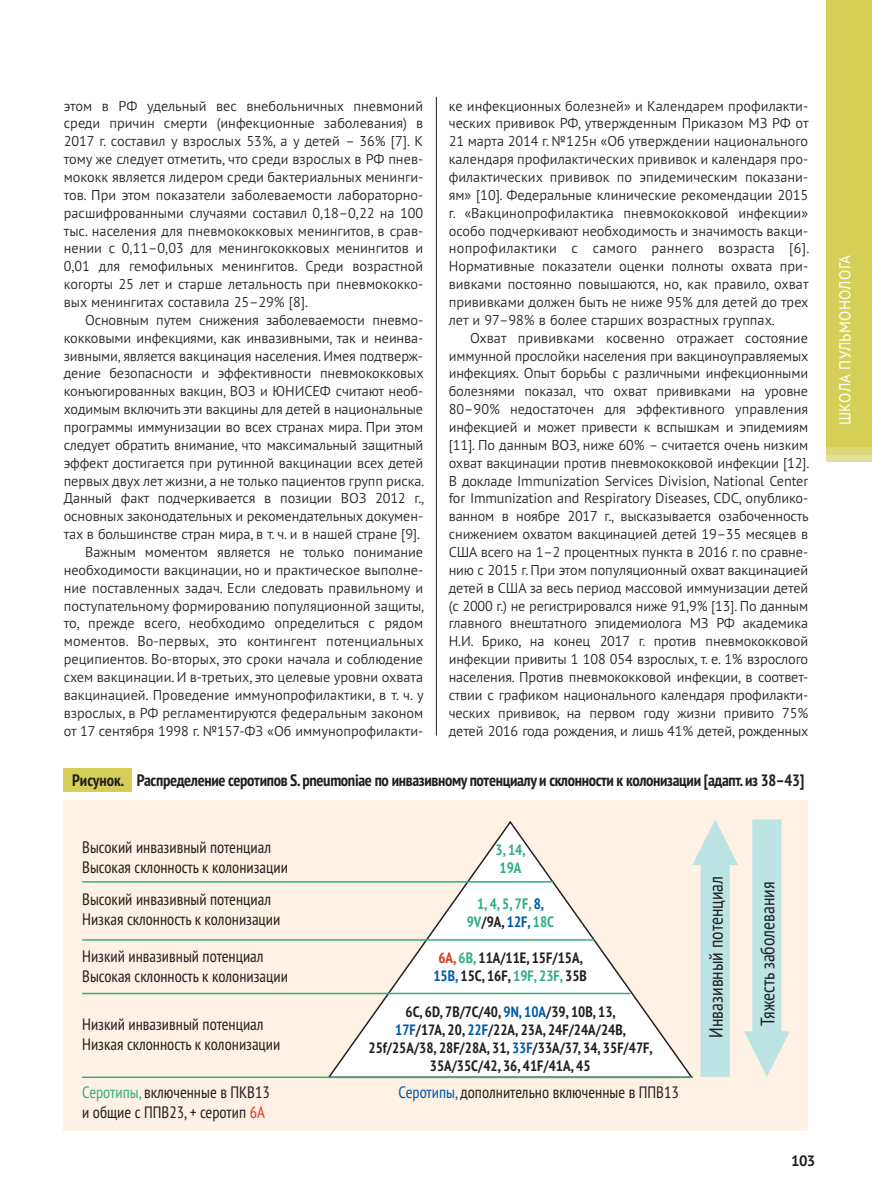
<style>
.page{position:relative;width:872px;height:1191px;background:#fff}
.page>*{position:absolute;margin:0;border:0;box-sizing:border-box;transform-origin:0 0}
.t1{font:condensed 19.5px "PT Sans Pro";color:#231f20}
.t2{font:condensed 16.5px/19.8px "PT Sans Pro";color:#231f20}
.t3{font:700 condensed 16.5px "PT Sans Pro";letter-spacing:-.02em;color:#231f20}
.t4{font:15.75px "PT Sans Pro";letter-spacing:.02em;color:#fff;scale:.95 1}
.t5{font:700 condensed 15px/18px "PT Sans Pro";color:#231f20;text-align:center}
.t6{font:700 condensed 15px/18px "PT Sans Pro";color:#30af82}
.t7{font:700 15px "PT Sans Pro";color:#231f20}
.t8{font:300 14.25px/17.9px "PT Sans Pro";letter-spacing:-.01em;color:#231f20;text-align:justify}
.t9{font:300 14.25px "PT Sans Pro";letter-spacing:.01em;color:#231f20}
.s1{color:#30af82}
.s2{color:#d83a20}
.s3{color:#005aaa}
.s4{color:#231f20}
</style>
<div class="page">
<div style="left:826px;top:0;width:46px;height:446px;background:#d5cf57"></div>
<div style="left:64px;top:768px;width:68px;height:24px;background:#d5cf57"></div>
<div style="left:64px;top:800px;width:744px;height:330px;background:#fff1e3"></div>
<svg style="left:327px;top:821px;width:367px;height:258px"></svg>
<hr style="left:82px;top:881px;width:471px;height:1px;background:#30af82">
<hr style="left:82px;top:939px;width:512px;height:1px;background:#30af82">
<hr style="left:82px;top:992px;width:548px;height:2px;background:#30af82">
<hr style="left:82px;top:1076px;width:611px;height:2px;background:#30af82">
<svg style="left:744px;top:819px;width:45px;height:257px"></svg>
<svg style="left:692px;top:820px;width:46px;height:256px"></svg>
<hr style="left:436px;top:97px;width:1px;height:638px;background:#231f20">
<p class="t8" style="left:449px;top:98px;width:362px">ке инфекционных болезней» и Календарем профилакти&shy;ческих прививок РФ, утвержденным Приказом МЗ РФ от 21 марта 2014 г. №125н «Об утверждении национального календаря профилактических прививок и календаря про&shy;филактических прививок по эпидемическим показани&shy;ям» [10]. Федеральные клинические рекомендации 2015 г. «Вакцинопрофилактика пневмококковой инфекции» особо подчеркивают необходимость и значимость вакци&shy;нопрофилактики с самого раннего возраста [6].<br>Нормативные показатели оценки полноты охвата при&shy;вивками постоянно повышаются, но, как правило, охват прививками должен быть не ниже 95% для детей до трех лет и 97–98% в более старших возрастных группах.</p>
<p class="t8" style="left:449px;top:330px;width:362px;text-indent:21px">Охват прививками косвенно отражает состояние иммунной прослойки населения при вакцино управляемых инфекциях. Опыт борьбы с различными инфекционными болезнями показал, что охват прививками на уровне 80–90% недостаточен для эффективного управления инфекцией и может привести к вспышкам и эпидемиям [11]. По данным ВОЗ, ниже 60% – считается очень низким охват вакцинации против пневмококковой инфекции [12].<br>В докладе Immunization Services Division, National Center for Immunization and Respiratory Diseases, CDC, опублико&shy;ванном в ноябре 2017 г., высказывается озабоченность снижением охватом вакцинацией детей 19–35 месяцев в США всего на 1–2 процентных пункта в 2016 г. по сравне&shy;нию с 2015 г. При этом популяционный охват вакцинацией детей в США за весь период массовой иммунизации детей (с 2000 г.) не регистрировался ниже 91,9% [13]. По данным главного внештатного эпидемиолога МЗ РФ академика Н.И. Брико, на конец 2017 г. против пневмококковой инфекции привиты 1 108 054 взрослых, т. е. 1% взрослого населения. Против пневмококковой инфекции, в соответ&shy;ствии с графиком национального календаря профилакти&shy;ческих прививок, на первом году жизни привито 75% детей 2016 года рождения, и лишь 41% детей, рожденных</p>
<p class="t3" style="left:72px;top:774px;width:733px">Рисунок. Распределение серотипов S. pneumoniae по инвазивному потенциалу и склонности к колонизации [адапт. из 38–43]</p>
<p class="t8" style="left:64px;top:98px;width:361px">этом в РФ удельный вес внебольничных пневмоний среди причин смерти (инфекционные заболевания) в 2017 г. составил у взрослых 53%, а у детей – 36% [7]. К тому же следует отметить, что среди взрослых в РФ пнев&shy;мококк является лидером среди бактериальных менинги&shy;тов. При этом показатели заболеваемости лабораторно&shy;расшифрованными случаями составил 0,18–0,22 на 100 тыс. населения для пневмококковых менингитов, в срав&shy;нении с 0,11–0,03 для менингококковых менингитов и 0,01 для гемофильных менингитов. Среди возрастной когорты 25 лет и старше летальность при пневмококко&shy;вых менингитах составила 25–29% [8].</p>
<p class="t8" style="left:85px;top:313px;width:340px">Основным путем снижения заболеваемости пневмо-</p>
<p class="t8" style="left:64px;top:330px;width:361px">кокковыми инфекциями, как инвазивными, так и неинва-</p>
<p class="t8" style="left:64px;top:348px;width:361px">зивными, является вакцинация населения. Имея подтверж-</p>
<p class="t8" style="left:64px;top:366px;width:361px">дение безопасности и эффективности пневмококковых</p>
<p class="t8" style="left:64px;top:384px;width:361px">конъюгированных вакцин, ВОЗ и ЮНИСЕФ считают необ-</p>
<p class="t8" style="left:64px;top:402px;width:361px">ходимым включить эти вакцины для детей в национальные</p>
<p class="t8" style="left:64px;top:420px;width:361px">программы иммунизации во всех странах мира. При этом</p>
<p class="t8" style="left:64px;top:437px;width:361px">следует обратить внимание, что максимальный защитный</p>
<p class="t8" style="left:64px;top:455px;width:361px">эффект достигается при рутинной вакцинации всех детей</p>
<p class="t8" style="left:64px;top:473px;width:362px">первых двух лет жизни, а не только пациентов групп риска.</p>
<p class="t8" style="left:64px;top:491px;width:362px">Данный факт подчеркивается в позиции ВОЗ 2012 г.,</p>
<p class="t8" style="left:64px;top:509px;width:361px">основных законодательных и рекомендательных докумен-</p>
<p class="t8" style="left:64px;top:527px;width:358px">тах в большинстве стран мира, в т. ч. и в нашей стране [9].</p>
<p class="t8" style="left:85px;top:545px;width:340px">Важным моментом является не только понимание</p>
<p class="t8" style="left:64px;top:562px;width:361px">необходимости вакцинации, но и практическое выполне-</p>
<p class="t8" style="left:64px;top:580px;width:361px">ние поставленных задач. Если следовать правильному и</p>
<p class="t8" style="left:64px;top:598px;width:362px">поступательному формированию популяционной защиты,</p>
<p class="t8" style="left:64px;top:616px;width:361px">то, прежде всего, необходимо определиться с рядом</p>
<p class="t9" style="left:64px;top:636px;width:361px">моментов. Во-первых, это контингент потенциальных</p>
<p class="t8" style="left:64px;top:652px;width:361px">реципиентов. Во-вторых, это сроки начала и соблюдение</p>
<p class="t8" style="left:64px;top:669px;width:361px">схем вакцинации. И в-третьих, это целевые уровни охвата</p>
<p class="t8" style="left:64px;top:687px;width:361px">вакцинацией. Проведение иммунопрофилактики, в т. ч. у</p>
<p class="t8" style="left:64px;top:705px;width:361px">взрослых, в РФ регламентируются федеральным законом</p>
<p class="t8" style="left:64px;top:723px;width:361px">от 17 сентября 1998 г. №157-ФЗ «Об иммунопрофилакти-</p>
<p class="t2" style="left:82px;top:839px;width:207px">Высокий инвазивный потенциал<br>Высокая склонность к колонизации</p>
<p class="t2" style="left:82px;top:891px;width:200px">Высокий инвазивный потенциал<br>Низкая склонность к колонизации</p>
<p class="t2" style="left:82px;top:948px;width:207px">Низкий инвазивный потенциал<br>Высокая склонность к колонизации</p>
<p class="t2" style="left:82px;top:1016px;width:200px">Низкий инвазивный потенциал<br>Низкая склонность к колонизации</p>
<p class="t2" style="left:82px;top:1084px;width:189px"><span class="s1">Серотипы,</span> включенные в ПКВ13 и общие с ППВ23, + серотип <span class="s2">6А</span></p>
<p class="t2" style="left:398px;top:1084px;width:282px"><span class="s3">Серотипы,</span> дополнительно включенные в ППВ13</p>
<p class="t6" style="left:495px;top:842px;width:32px">3, 14,<br>19А</p>
<p class="t6" style="left:467px;top:896px;width:89px;text-align:center">1, 4, 5, 7F, <span class="s3">8,<br></span>9V<span class="s4">/9A,</span> <span class="s3">12F,</span> 18C</p>
<p class="t5" style="left:433px;top:950px;width:155px"><span class="s2">6A,</span> <span class="s1">6B,</span> 11A/11E, 15F/15A,<br><span class="s3">15B,</span> 15C, 16F, <span class="s1">19F, 23F,</span> 35B</p>
<p class="t5" style="left:368px;top:1004px;width:286px">6C, 6D, 7B/7C/40, <span class="s3">9N, 10A</span>/39, 10B, 13,<br><span class="s3">17F</span>/17A, 20, <span class="s3">22F</span>/22A, 23A, 24F/24A/24B, 25f/25A/38, 28F/28A, 31, <span class="s3">33F</span>/33A/37, 34, 35F/47F, 35A/35C/42, 36, 41F/41A, 45</p>
<h1 class="t1" style="left:709px;top:1037px;width:163px;rotate:-90deg">Инвазивный потенциал</h1>
<h1 class="t1" style="left:760px;top:1026px;width:146px;rotate:-90deg">Тяжесть заболевания</h1>
<p class="t7" style="left:791px;top:1155px;width:26px">103</p>
<p class="t4" style="left:839px;top:425px;width:181px;rotate:-90deg">ШКОЛА ПУЛЬМОНОЛОГА</p>
</div>
